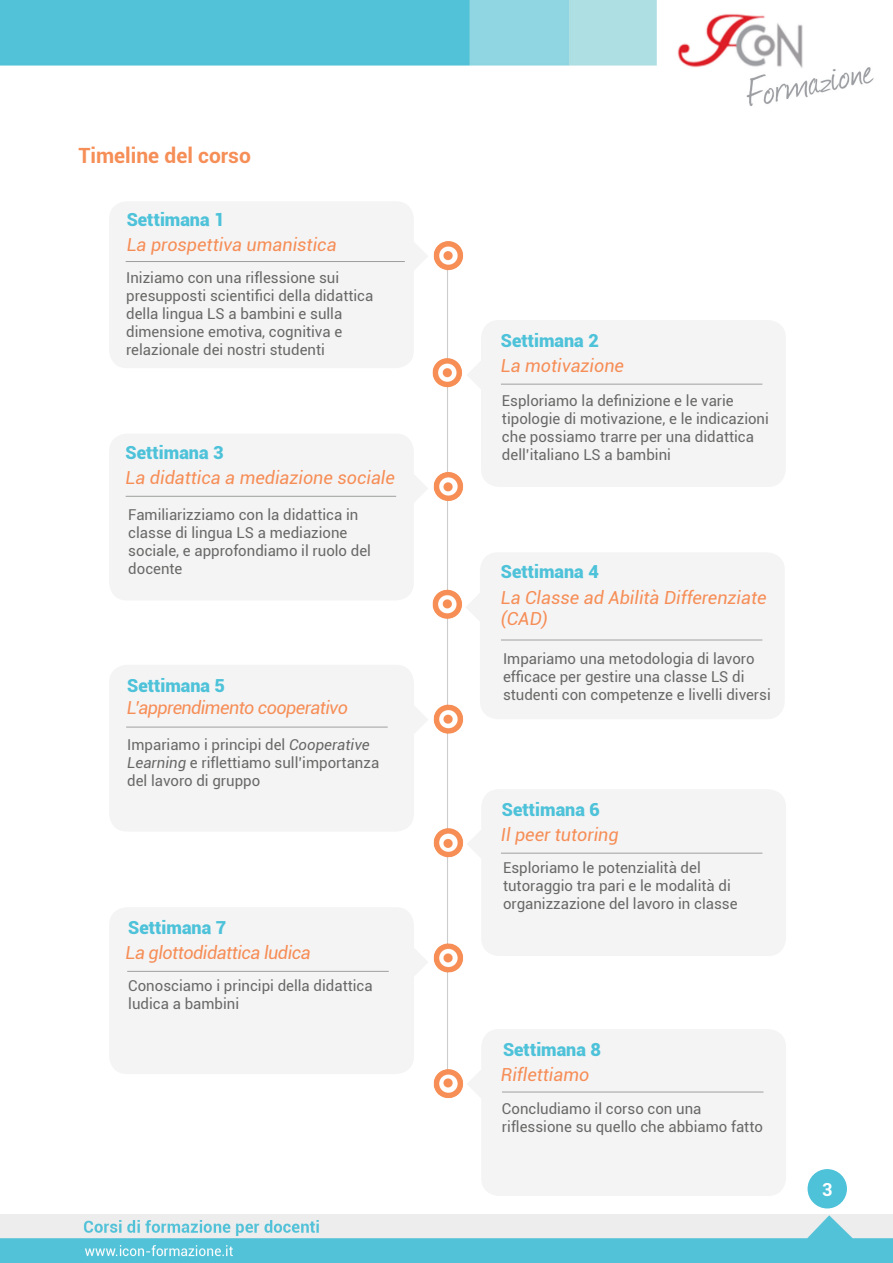
<style>
.page{position:relative;width:893px;height:1263px;background:#fff}
.page>*{position:absolute;margin:0;border:0;box-sizing:border-box;transform-origin:0 0}
.t1{font:700 21px "Roboto";color:#f68e57}
.t2{font:italic 18px/21.6px "Roboto";color:#f68e57}
.t3{font:900 18px "Roboto";color:#4dc2d9}
.t4{font:italic 18px "Roboto";letter-spacing:-.03em;color:#f68e57}
.t5{font:italic 18px "Roboto";letter-spacing:-.025em;color:#f68e57}
.t6{font:700 18px "Roboto";color:#fff}
.t7{font:15px/18px "Roboto";color:#686967}
.s1{font-style:italic}
</style>
<div class="page">
<svg style="left:468px;top:1071px;width:13px;height:26px"></svg>
<div style="left:481px;top:1029px;width:305px;height:167px;background:#f5f4f5;border-radius:18px"></div>
<svg style="left:468px;top:831px;width:13px;height:26px"></svg>
<div style="left:481px;top:789px;width:305px;height:167px;background:#f5f4f5;border-radius:18px"></div>
<svg style="left:466px;top:594px;width:14px;height:27px"></svg>
<div style="left:480px;top:552px;width:305px;height:167px;background:#f5f4f5;border-radius:18px"></div>
<svg style="left:468px;top:362px;width:13px;height:26px"></svg>
<div style="left:481px;top:320px;width:305px;height:167px;background:#f5f4f5;border-radius:18px"></div>
<svg style="left:414px;top:949px;width:11px;height:27px"></svg>
<div style="left:109px;top:907px;width:305px;height:167px;background:#f5f4f5;border-radius:18px"></div>
<svg style="left:414px;top:706px;width:11px;height:27px"></svg>
<div style="left:109px;top:665px;width:305px;height:167px;background:#f5f4f5;border-radius:18px"></div>
<svg style="left:414px;top:475px;width:11px;height:27px"></svg>
<div style="left:109px;top:434px;width:305px;height:166px;background:#f5f4f5;border-radius:18px"></div>
<svg style="left:414px;top:243px;width:11px;height:27px"></svg>
<div style="left:109px;top:201px;width:305px;height:167px;background:#f5f4f5;border-radius:18px"></div>
<img style="left:425px;top:241px;width:38px;height:858px">
<img style="left:0;top:1214px;width:893px;height:49px">
<hr style="left:126px;top:261px;width:279px;height:1px;background:#9da09d">
<hr style="left:501px;top:384px;width:261px;height:1px;background:#9da09d">
<hr style="left:126px;top:496px;width:270px;height:1px;background:#9da09d">
<hr style="left:501px;top:640px;width:261px;height:1px;background:#9da09d">
<hr style="left:126px;top:727px;width:262px;height:1px;background:#9da09d">
<hr style="left:501px;top:853px;width:261px;height:1px;background:#9da09d">
<hr style="left:127px;top:971px;width:262px;height:1px;background:#9da09d">
<hr style="left:502px;top:1092px;width:261px;height:1px;background:#9da09d">
<div style="left:808px;top:1170px;width:38px;height:38px;background:#4dc2d9;border-radius:50%"></div>
<div style="left:807px;top:1169px;width:40px;height:39px;border:2px solid #4dc2d9;border-radius:50%"></div>
<img style="left:0;top:0;width:874px;height:106px">
<p class="t1" style="left:78px;top:141px;width:174px">Timeline del corso</p>
<p class="t3" style="left:127px;top:207px;width:99px">Settimana 1</p>
<p class="t2" style="left:127px;top:233px;width:211px">La prospettiva umanistica</p>
<p class="t7" style="left:126px;top:268px;width:249px">Iniziamo con una riflessione sui presupposti scientifici della didattica della lingua LS a bambini e sulla dimensione emotiva, cognitiva e relazionale dei nostri studenti</p>
<p class="t3" style="left:126px;top:440px;width:99px">Settimana 3</p>
<p class="t2" style="left:126px;top:467px;width:271px">La didattica a mediazione sociale</p>
<p class="t7" style="left:128px;top:506px;width:244px">Familiarizziamo con la didattica in classe di lingua LS a mediazione sociale, e approfondiamo il ruolo del docente</p>
<p class="t3" style="left:127px;top:672px;width:99px">Settimana 5</p>
<p class="t4" style="left:127px;top:695px;width:223px">L’apprendimento cooperativo</p>
<p class="t7" style="left:127px;top:735px;width:254px">Impariamo i principi del <span class="s1">Cooperative<br>Learning</span> e riflettiamo sull’importanza del lavoro di gruppo</p>
<p class="t3" style="left:128px;top:915px;width:99px">Settimana 7</p>
<p class="t5" style="left:126px;top:939px;width:186px">La glottodidattica ludica</p>
<p class="t7" style="left:128px;top:976px;width:246px">Conosciamo i principi della didattica ludica a bambini</p>
<p class="t3" style="left:501px;top:328px;width:99px">Settimana 2</p>
<p class="t2" style="left:501px;top:354px;width:125px">La motivazione</p>
<p class="t7" style="left:502px;top:391px;width:268px">Esploriamo la definizione e le varie tipologie di motivazione, e le indicazioni che possiamo trarre per una didattica dell’italiano LS a bambini</p>
<p class="t3" style="left:501px;top:559px;width:99px">Settimana 4</p>
<p class="t2" style="left:501px;top:586px;width:267px">La Classe ad Abilità Differenziate (CAD)</p>
<p class="t7" style="left:503px;top:649px;width:269px">Impariamo una metodologia di lavoro efficace per gestire una classe LS di studenti con competenze e livelli diversi</p>
<p class="t3" style="left:502px;top:796px;width:99px">Settimana 6</p>
<p class="t2" style="left:501px;top:823px;width:119px">Il peer tutoring</p>
<p class="t7" style="left:503px;top:858px;width:236px">Esploriamo le potenzialità del tutoraggio tra pari e le modalità di organizzazione del lavoro in classe</p>
<p class="t3" style="left:503px;top:1037px;width:99px">Settimana 8</p>
<p class="t2" style="left:501px;top:1063px;width:90px">Riflettiamo</p>
<p class="t7" style="left:502px;top:1099px;width:262px">Concludiamo il corso con una riflessione su quello che abbiamo fatto</p>
<p class="t6" style="left:822px;top:1176px;width:12px">3</p>
</div>
